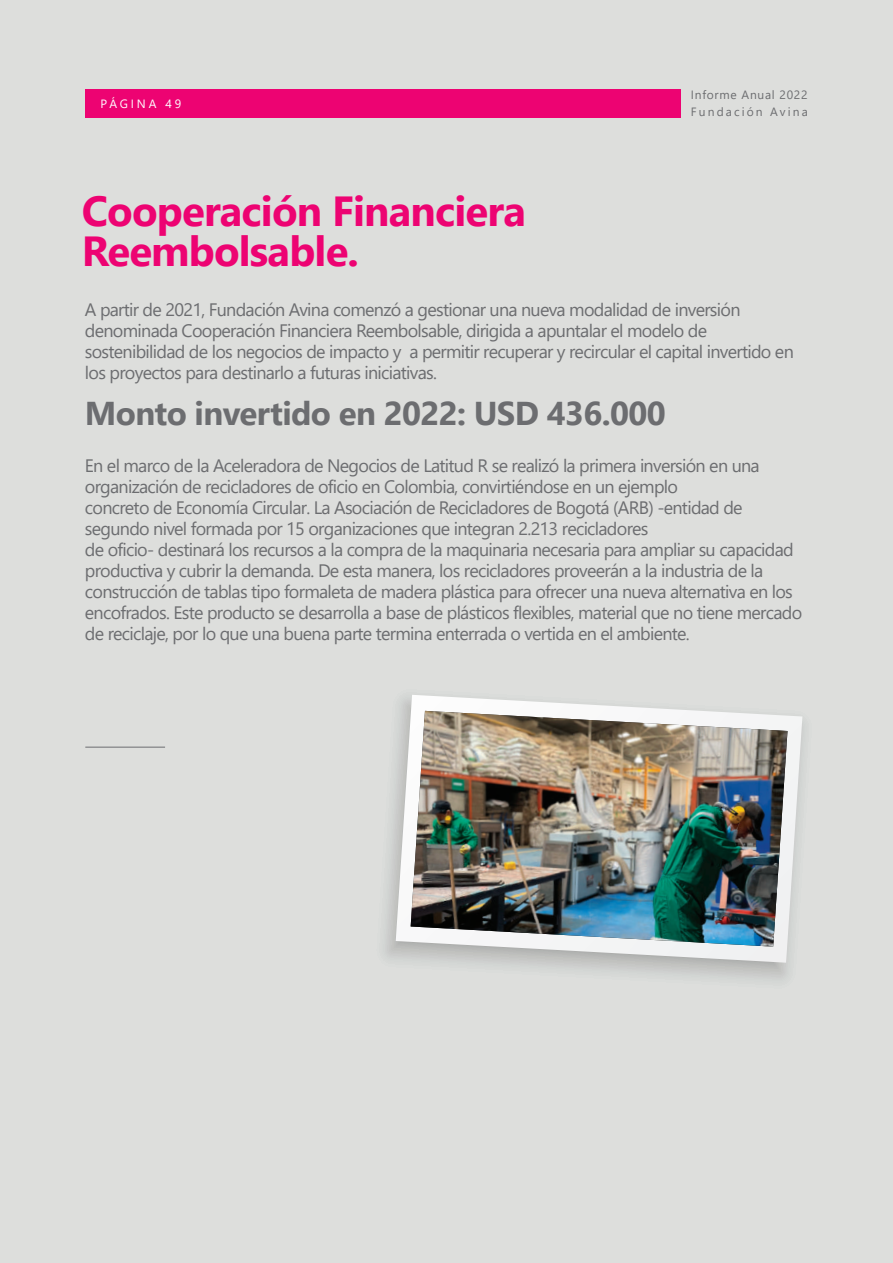
<style>
.page{position:relative;width:893px;height:1263px;background:#dddedc}
.page>*{position:absolute;margin:0;border:0;box-sizing:border-box;transform-origin:0 0}
.t1{font:700 42px/40.5px "Segoe UI";letter-spacing:-.02em;color:#ed0372}
.t2{font:700 33px "Segoe UI";letter-spacing:-.02em;color:#6c6d70}
.t3{font:18px/21px "Segoe UI";letter-spacing:-.04em;color:#6c6d70}
.t4{font:12px/16.5px "Segoe UI";letter-spacing:.06em;color:#6c6d70}
.t5{font:12px "Segoe UI";letter-spacing:.24em;color:#fff}
</style>
<div class="page">
<div style="left:85px;top:89px;width:596px;height:29px;background:#ed0372"></div>
<hr style="left:85px;top:747px;width:80px;height:1px;background:#6c6d70">
<svg style="left:383px;top:722px;width:422px;height:259px"></svg>
<svg style="left:396px;top:695px;width:406px;height:268px"></svg>
<img style="left:411px;top:711px;width:376px;height:236px">
<p class="t5" style="left:101px;top:92px;width:82px">PÁGINA 49</p>
<h1 class="t1" style="left:82px;top:187px;width:446px">Cooperación Financiera<br>Reembolsable.</h1>
<p class="t4" style="left:691px;top:86px;width:118px">Informe Anual 2022<br>Fundación Avina</p>
<p class="t3" style="left:85px;top:297px;width:710px">A partir de 2021, Fundación Avina comenzó a gestionar una nueva modalidad de inversión denominada Cooperación Financiera Reembolsable, dirigida a apuntalar el modelo de sostenibilidad de los negocios de impacto y a permitir recuperar y recircular el capital invertido en los proyectos para destinarlo a futuras iniciativas.</p>
<h2 class="t2" style="left:85px;top:382px;width:582px">Monto invertido en 2022: USD 436.000</h2>
<p class="t3" style="left:85px;top:453px;width:719px">En el marco de la Aceleradora de Negocios de Latitud R se realizó la primera inversión en una organización de recicladores de oficio en Colombia, convirtiéndose en un ejemplo<br>concreto de Economía Circular. La Asociación de Recicladores de Bogotá (ARB) -entidad de segundo nivel formada por 15 organizaciones que integran 2.213 recicladores<br>de oficio- destinará los recursos a la compra de la maquinaria necesaria para ampliar su capacidad productiva y cubrir la demanda. De esta manera, los recicladores proveerán a la industria de la construcción de tablas tipo formaleta de madera plástica para ofrecer una nueva alternativa en los encofrados. Este producto se desarrolla a base de plásticos flexibles, material que no tiene mercado de reciclaje, por lo que una buena parte termina enterrada o vertida en el ambiente.</p>
</div>
